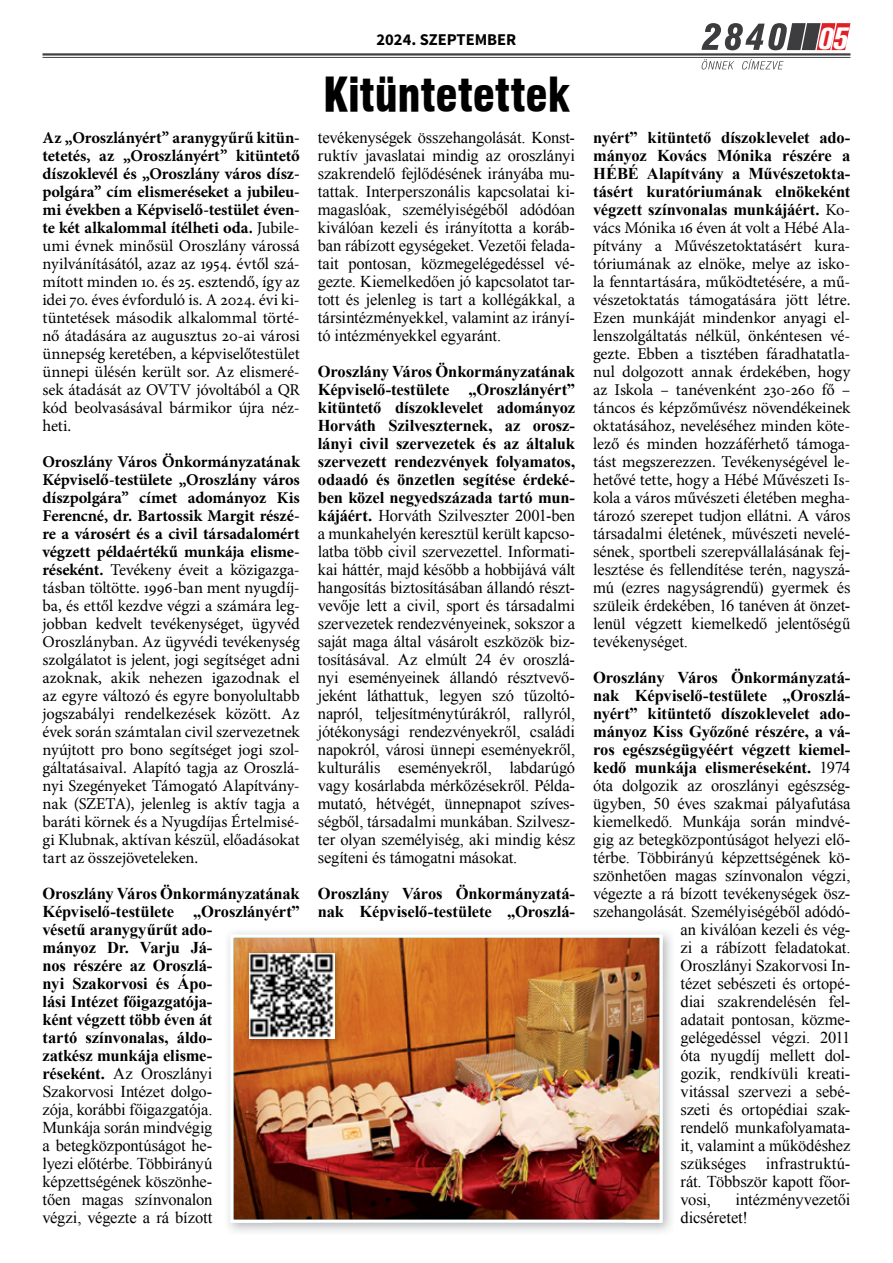
<style>
.page{position:relative;width:893px;height:1263px;background:#fff}
.page>*{position:absolute;margin:0;border:0;box-sizing:border-box;transform-origin:0 0}
.t1{font:45px "Swiss 721 Blk Cn PFL";color:#000}
.t2{font:italic 700 30px "Akzidenz Grotesk Cn X PFL";color:#fff}
.t3{font:16.5px/18px "Times New Roman";letter-spacing:-.01em;color:#000;text-align:justify}
.t4{font:16.5px/18px "Minion Pro";letter-spacing:-.005em;color:#000;text-align:justify}
.t5{font:700 16.5px/18px "Times New Roman";letter-spacing:-.01em;color:#000}
.t6{font:700 16.5px "Source Sans Pro";color:#000}
.s1{font-weight:700}
.s2{font-weight:400}
.s3{font-family:"Minion Pro";font-weight:400}
.s4{font-family:"Times New Roman"}
</style>
<div class="page">
<img style="left:228px;top:932px;width:444px;height:47px">
<img style="left:626px;top:979px;width:46px;height:253px">
<img style="left:230px;top:935px;width:432px;height:288px">
<img style="left:244px;top:948px;width:99px;height:99px">
<img style="left:249px;top:953px;width:85px;height:85px">
<svg style="left:702px;top:23px;width:148px;height:27px"></svg>
<svg style="left:702px;top:59px;width:32px;height:10px"></svg>
<svg style="left:742px;top:59px;width:41px;height:10px"></svg>
<hr style="left:43px;top:53px;width:807px;height:3px;background:#414042">
<hr style="left:43px;top:57px;width:807px;height:1px;background:#414042">
<p class="t4" style="left:43px;top:128px;width:259px"><span class="s1">Az „Oroszlányért” aranygyűrű kitün&shy;tetetés, az „Oroszlányért” kitüntető díszoklevél és „Oroszlány város dísz&shy;polgára” cím elismeréseket a jubileu&shy;mi években a Képviselő-testület éven&shy;te két alkalommal ítélheti oda.</span> Jubile&shy;umi évnek minősül Oroszlány várossá nyilvánításától, azaz az 1954. évtől szá&shy;mított minden 10. és 25. esztendő, így az idei 70. éves évforduló is. A 2024. évi ki&shy;tüntetések második alkalommal törté&shy;nő átadására az augusztus 20-ai városi ünnepség keretében, a képviselőtestület ünnepi ülésén került sor. Az elismeré&shy;sek átadását az OVTV jóvoltából a QR kód beolvasásával bármikor újra néz&shy;heti.</p>
<p class="t4" style="left:43px;top:452px;width:259px"><span class="s1">Oroszlány Város Önkormányzatának Képviselő-testülete „Oroszlány város díszpolgára” címet adományoz Kis Ferencné, dr. Bartossik Margit részé&shy;re a városért és a civil társadalomért végzett példaértékű munkája elisme&shy;réseként.</span> Tevékeny éveit a közigazga&shy;tásban töltötte. 1996-ban ment nyugdíj&shy;ba, és ettől kezdve végzi a számára leg&shy;jobban kedvelt tevékenységet, ügyvéd Oroszlányban. Az ügyvédi tevékenység szolgálatot is jelent, jogi segítséget adni azoknak, akik nehezen igazodnak el az egyre változó és egyre bonyolultabb jogszabályi rendelkezések között. Az évek során számtalan civil szervezetnek nyújtott pro bono segítséget jogi szol&shy;gáltatásaival. Alapító tagja az Oroszlá&shy;nyi Szegényeket Támogató Alapítvány&shy;nak (SZETA), jelenleg is aktív tagja a baráti körnek és a Nyugdíjas Értelmisé&shy;gi Klubnak, aktívan készül, előadásokat tart az összejöveteleken.</p>
<p class="t5" style="left:43px;top:884px;width:259px">Oroszlány Város Önkormányzatának<br>Képviselő-testülete „Oroszlányért” vésetű aranygyűrűt ado-<br>mányoz Dr. Varju Já-<br>nos részére az Oroszlá-<br>nyi Szakorvosi és Ápo-<br>lási Intézet főigazgatója-<br>ként végzett több éven át<br>tartó színvonalas, áldo-<br>zatkész munkája elisme-<br>réseként. <span class="s2">Az Oroszlányi<br>Szak orvosi Intézet dolgo-<br>zója, korábbi főigazgatója.<br>Munkája során mindvégig<br>a betegközpontúságot he-<br>lyezi előtérbe. Többirányú képzettségének köszönhe-<br>tően magas színvonalon<br>végzi, végezte a rá bízott</span></p>
<p class="t6" style="left:377px;top:29px;width:141px">2024. SZEPTEMBER</p>
<h2 class="t2" style="left:817px;top:20px;width:33px">05</h2>
<h1 class="t1" style="left:323px;top:64px;width:248px">Kitüntetettek</h1>
<p class="t3" style="left:318px;top:128px;width:259px">tevékenységek összehangolását. Konst&shy;ruktív javaslatai mindig az oroszlányi szakrendelő fejlődésének irányába mu&shy;tattak. Interperszonális kapcsolatai ki&shy;magaslóak, személyiségéből adódóan kiválóan kezeli és irányította a koráb&shy;ban rábízott egységeket. Vezetői felada&shy;tait pontosan, közmegelégedéssel vé&shy;gezte. Kiemelkedően jó kapcsolatot tar&shy;tott és jelenleg is tart a kollégákkal, a társintézményekkel, valamint az irányí&shy;tó intézményekkel egyaránt.</p>
<p class="t3" style="left:318px;top:362px;width:259px"><span class="s1">Oroszlány Város Önkormányzatának Képviselő-testülete „Oroszlányért” kitüntető díszoklevelet adományoz Horváth Szilveszternek, az orosz&shy;lányi civil szervezetek és az általuk szervezett rendezvények folyamatos, odaadó és önzetlen segítése érdeké&shy;ben közel negyedszázada tartó mun&shy;kájáért.</span> Horváth Szilveszter 2001-ben a munkahelyén keresztül került kapcso&shy;latba több civil szervezettel. Informati&shy;kai háttér, majd később a hobbijává vált hangosítás biztosításában állandó részt&shy;vevője lett a civil, sport és társadalmi szervezetek rendezvényeinek, sokszor a saját maga által vásárolt eszközök biz&shy;tosításával. Az elmúlt 24 év oroszlá&shy;nyi eseményeinek állandó résztvevő&shy;jeként láthattuk, legyen szó tűzoltó&shy;napról, teljesítménytúrákról, rallyról, jótékonysági rendezvényekről, családi napokról, városi ünnepi eseményekről, kulturális eseményekről, labdarúgó vagy kosár labda mérkőzésekről. Példa&shy;mutató, hétvégét, ünnepnapot szíves&shy;ség ből, társadalmi munkában. Szil vesz&shy;ter olyan személyiség, aki mindig kész segíteni és támogatni másokat.</p>
<p class="t5" style="left:318px;top:884px;width:259px">Oroszlány Város Önkormányzatá&shy;nak Képviselő-testülete „Oroszlá-</p>
<p class="t5" style="left:593px;top:128px;width:259px;text-align:justify">nyért” kitüntető díszoklevelet ado&shy;mányoz Kovács Mónika részére a HÉBÉ Alapítvány a Művészetokta&shy;tásért kuratóriumának elnökeként végzett színvonalas munkájáért. <span class="s3">Ko-</span></p>
<p class="t4" style="left:593px;top:218px;width:259px">vács Mónika 16 éven át volt a Hébé Ala&shy;pítvány a Művészetoktatásért kura&shy;tóriumának az elnöke, melye az isko&shy;la fenntartására, működtetésére, a mű&shy;vészetoktatás támogatására jött létre.<br>Ezen munkáját mindenkor anyagi el&shy;lenszolgáltatás nélkül, önkéntesen vé&shy;gezte. Ebben a tisztében fáradhatatla&shy;nul dolgozott annak érdekében, hogy az Iskola – tanévenként 230-260 fő – táncos és képzőművész növendékeinek oktatásához, neveléséhez minden köte&shy;lező és minden hozzáférhető támoga&shy;tást megszerezzen. Tevékenységével le&shy;hetővé tette, hogy a Hébé Művészeti Is&shy;kola a város művészeti életében megha&shy;tározó szerepet tudjon ellátni. <span class="s4">A város</span></p>
<p class="t3" style="left:593px;top:524px;width:259px">társadalmi életének, művészeti nevelé&shy;sének, sportbeli szerepvállalásának fej&shy;lesztése és fellendítése terén, nagyszá&shy;mú (ezres nagyságrendű) gyermek és szüleik érdekében, 16 tanéven át önzet&shy;lenül végzett kiemelkedő jelentőségű tevékenységet.</p>
<p class="t5" style="left:593px;top:668px;width:259px">Oroszlány Város Önkormányzatá-</p>
<p class="t5" style="left:593px;top:686px;width:259px">nak Képviselő-testülete „Oroszlá-</p>
<p class="t5" style="left:593px;top:704px;width:259px">nyért” kitüntető díszoklevelet ado-</p>
<p class="t5" style="left:593px;top:722px;width:259px">mányoz Kiss Győzőné részére, a vá-</p>
<p class="t5" style="left:593px;top:740px;width:259px">ros egészségügyéért végzett kiemel-</p>
<p class="t5" style="left:593px;top:758px;width:259px">kedő munkája elismeréseként. <span class="s2">1974</span></p>
<p class="t3" style="left:593px;top:776px;width:259px">óta dolgozik az oroszlányi egészség-</p>
<p class="t3" style="left:593px;top:794px;width:259px">ügyben, 50 éves szakmai pályafutása</p>
<p class="t3" style="left:593px;top:812px;width:259px">kiemelkedő. Munkája során mindvé-</p>
<p class="t3" style="left:593px;top:830px;width:259px">gig az betegközpontúságot helyezi elő-</p>
<p class="t3" style="left:593px;top:848px;width:259px">térbe. Többirányú képzettségének kö-</p>
<p class="t3" style="left:593px;top:866px;width:259px">szönhetően magas színvonalon végzi,</p>
<p class="t3" style="left:593px;top:884px;width:259px">végezte a rá bízott tevékenységek ösz-</p>
<p class="t3" style="left:593px;top:902px;width:259px">szehangolását. Személyiségéből adódó-</p>
<p class="t3" style="left:680px;top:920px;width:171px">an kiválóan kezeli és vég-</p>
<p class="t3" style="left:680px;top:938px;width:171px">zi a rábízott feladatokat.</p>
<p class="t3" style="left:680px;top:956px;width:171px">Oroszlányi Szakorvosi In-</p>
<p class="t3" style="left:680px;top:974px;width:171px">tézet sebészeti és ortopé-</p>
<p class="t3" style="left:680px;top:992px;width:171px">diai szakrendelésén fel-</p>
<p class="t3" style="left:680px;top:1010px;width:171px">adatait pontosan, közme-</p>
<p class="t3" style="left:680px;top:1028px;width:171px">gelégedéssel végzi. 2011</p>
<p class="t3" style="left:680px;top:1046px;width:171px">óta nyugdíj mellett dol-</p>
<p class="t3" style="left:680px;top:1064px;width:171px">gozik, rendkívüli kreati-</p>
<p class="t3" style="left:680px;top:1082px;width:171px">vitással szervezi a sebé-</p>
<p class="t3" style="left:680px;top:1100px;width:171px">szeti és ortopédiai szak-</p>
<p class="t3" style="left:680px;top:1118px;width:171px">rendelő munkafolyamata-</p>
<p class="t3" style="left:680px;top:1136px;width:171px">it, valamint a működéshez</p>
<p class="t3" style="left:680px;top:1154px;width:171px">szükséges infrastruktú-</p>
<p class="t3" style="left:680px;top:1172px;width:171px">rát. Többször kapott főor-</p>
<p class="t3" style="left:680px;top:1190px;width:32px">vosi,</p>
<p class="t3" style="left:680px;top:1190px;width:171px;text-indent:55px">intézményvezetői dicséretet!</p>
</div>
